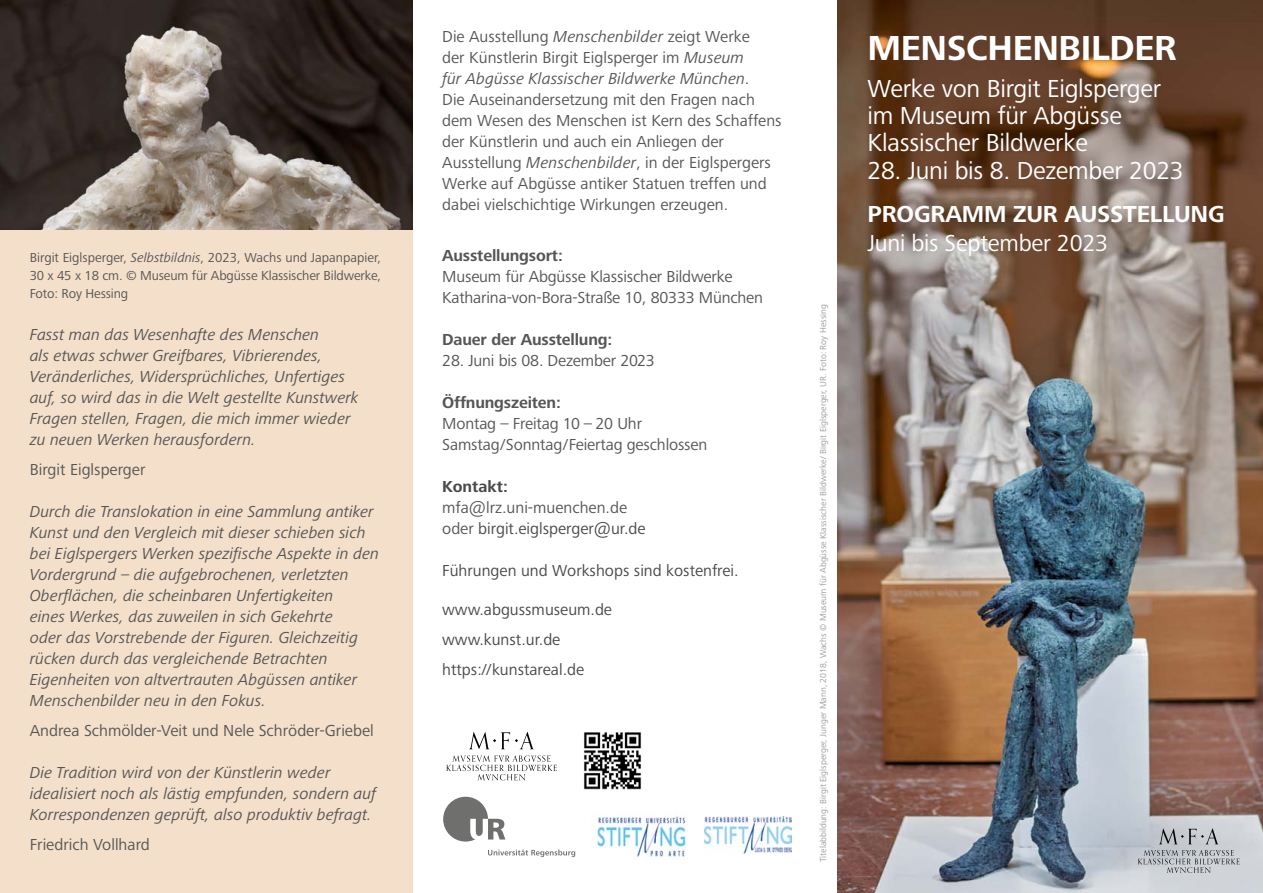
<style>
.page{position:relative;width:1263px;height:893px;background:#fff}
.page>*{position:absolute;margin:0;border:0;box-sizing:border-box;transform-origin:0 0}
.t1{font:700 36px "Frutiger Next LTW1 G";letter-spacing:-.01em;color:#fff}
.t2{font:25.5px/27px "Frutiger Next LTW1 G";letter-spacing:-.01em;color:#fff}
.t3{font:700 24px "Frutiger Next LTW1 G";letter-spacing:-.01em;color:#fff}
.t4{font:24px "Frutiger Next LTW1 G";letter-spacing:-.01em;color:#fff}
.t5{font:italic 16.5px/21px "Frutiger Next LTW1 G";color:#565656}
.t6{font:16.5px/21px "Frutiger Next LTW1 G";color:#565656}
.t7{font:16.5px/30px "Frutiger Next LTW1 G";color:#494948}
.t8{font:700 16.5px "Frutiger Next LTW1 G";letter-spacing:-.01em;color:#565656}
.t9{font:700 16.5px "Frutiger Next LTW1 G";color:#494948}
.t10{font:13.5px/18px "Frutiger Next LTW1 G";letter-spacing:-.01em;color:#565656;text-align:justify}
.t11{font:9px "Frutiger Next LTW1 G";color:#9c9d9d}
.s1{font-style:italic}
.s2{color:#494948}
</style>
<div class="page">
<div style="left:0;top:0;width:412px;height:893px;background:#f4dfca"></div>
<img style="left:838px;top:0;width:425px;height:893px">
<div style="left:443px;top:797px;width:45px;height:45px;background:#6f6f6e;border-radius:50%"></div>
<svg style="left:470px;top:819px;width:35px;height:21px"></svg>
<svg style="left:488px;top:849px;width:87px;height:8px"></svg>
<img style="left:592px;top:816px;width:95px;height:42px">
<svg style="left:469px;top:732px;width:65px;height:17px"></svg>
<svg style="left:446px;top:755px;width:111px;height:25px"></svg>
<img style="left:704px;top:817px;width:87px;height:36px">
<img style="left:0;top:0;width:412px;height:230px">
<img style="left:584px;top:732px;width:57px;height:58px">
<svg style="left:1159px;top:828px;width:59px;height:16px"></svg>
<svg style="left:1138px;top:850px;width:101px;height:23px;background:#b4b7bd"></svg>
<p class="t10" style="left:30px;top:249px;width:353px">Birgit Eiglsperger, <span class="s1">Selbstbildnis</span>, 2023, Wachs und Japanpapier, 30 x 45 x 18 cm. © Museum für Abgüsse Klassischer Bildwerke, Foto: Roy Hessing</p>
<p class="t5" style="left:30px;top:325px;width:330px">Fasst man das Wesenhafte des Menschen<br>als etwas schwer Greifbares, Vibrierendes, Veränderliches, Widersprüchliches, Unfertiges auf, so wird das in die Welt gestellte Kunstwerk Fragen stellen, Fragen, die mich immer wieder zu neuen Werken herausfordern.</p>
<p class="t6" style="left:30px;top:460px;width:117px">Birgit Eiglsperger</p>
<p class="t5" style="left:30px;top:502px;width:351px">Durch die Translokation in eine Sammlung antiker Kunst und den Vergleich mit dieser schieben sich bei Eiglspergers Werken spezifische Aspekte in den Vordergrund – die aufgebrochenen, verletzten Oberflächen, die scheinbaren Unfertigkeiten<br>eines Werkes, das zuweilen in sich Gekehrte<br>oder das Vorstrebende der Figuren. Gleichzeitig rücken durch das vergleichende Betrachten Eigenheiten von altvertrauten Abgüssen antiker Menschenbilder neu in den Fokus.</p>
<p class="t6" style="left:30px;top:721px;width:345px">Andrea Schmölder-Veit und Nele Schröder-Griebel</p>
<p class="t5" style="left:30px;top:763px;width:348px">Die Tradition wird von der Künstlerin weder idealisiert noch als lästig empfunden, sondern auf<br>Korrespondenzen geprüft, also produktiv befragt.</p>
<p class="t6" style="left:30px;top:835px;width:122px">Friedrich Vollhard</p>
<p class="t6" style="left:442px;top:26px;width:341px">Die Ausstellung <span class="s1">Menschenbilder</span> zeigt Werke<br>der Künstlerin Birgit Eiglsperger im <span class="s1">Museum<br>für Abgüsse Klassischer Bildwerke München</span>.<br>Die Auseinandersetzung mit den Fragen nach dem Wesen des Menschen ist Kern des Schaffens der Künstlerin und auch ein Anliegen der Ausstellung <span class="s1">Menschenbilder</span>, in der Eiglspergers Werke auf Abgüsse antiker Statuen treffen und dabei vielschichtige Wirkungen erzeugen.</p>
<p class="t8" style="left:442px;top:246px;width:122px">Ausstellungsort:</p>
<p class="t6" style="left:442px;top:266px;width:322px">Museum für Abgüsse Klassischer Bildwerke<br>Katharina-von-Bora-Straße 10, 80333 München</p>
<p class="t8" style="left:442px;top:330px;width:172px">Dauer der Ausstellung:</p>
<p class="t6" style="left:442px;top:350px;width:214px">28. Juni bis 08. Dezember 2023</p>
<p class="t8" style="left:442px;top:393px;width:120px">Öffnungszeiten:</p>
<p class="t6" style="left:442px;top:413px;width:267px">Montag – Freitag 10 – 20 Uhr<br>Samstag/Sonntag/Feiertag geschlossen</p>
<p class="t9" style="left:442px;top:477px;width:67px">Kontakt:</p>
<p class="t6" style="left:442px;top:497px;width:205px">mfa@lrz.uni-muenchen.de oder <span class="s2">birgit.eiglsperger@ur.de</span></p>
<p class="t7" style="left:442px;top:556px;width:298px">Führungen und Workshops sind kostenfrei.</p>
<p class="t7" style="left:442px;top:595px;width:171px">www.abgussmuseum.de www.kunst.ur.de https://kunstareal.de</p>
<p class="t11" style="left:818px;top:862px;width:559px;rotate:-90deg">Titelabbildung: Birgit Eiglsperger, Junger Mann, 2018, Wachs © Museum für Abgüsse Klassischer Bildwerke/ Birgit Eiglsperger, UR. Foto: Roy Hessing</p>
<h1 class="t1" style="left:867px;top:27px;width:311px">MENSCHENBILDER</h1>
<h2 class="t2" style="left:867px;top:76px;width:295px">Werke von Birgit Eiglsperger im Museum für Abgüsse<br>Klassischer Bildwerke</h2>
<h2 class="t2" style="left:867px;top:157px;width:318px">28. Juni bis 8. Dezember 2023</h2>
<h3 class="t3" style="left:867px;top:200px;width:359px">PROGRAMM ZUR AUSSTELLUNG</h3>
<h3 class="t4" style="left:867px;top:229px;width:242px">Juni bis September 2023</h3>
</div>
